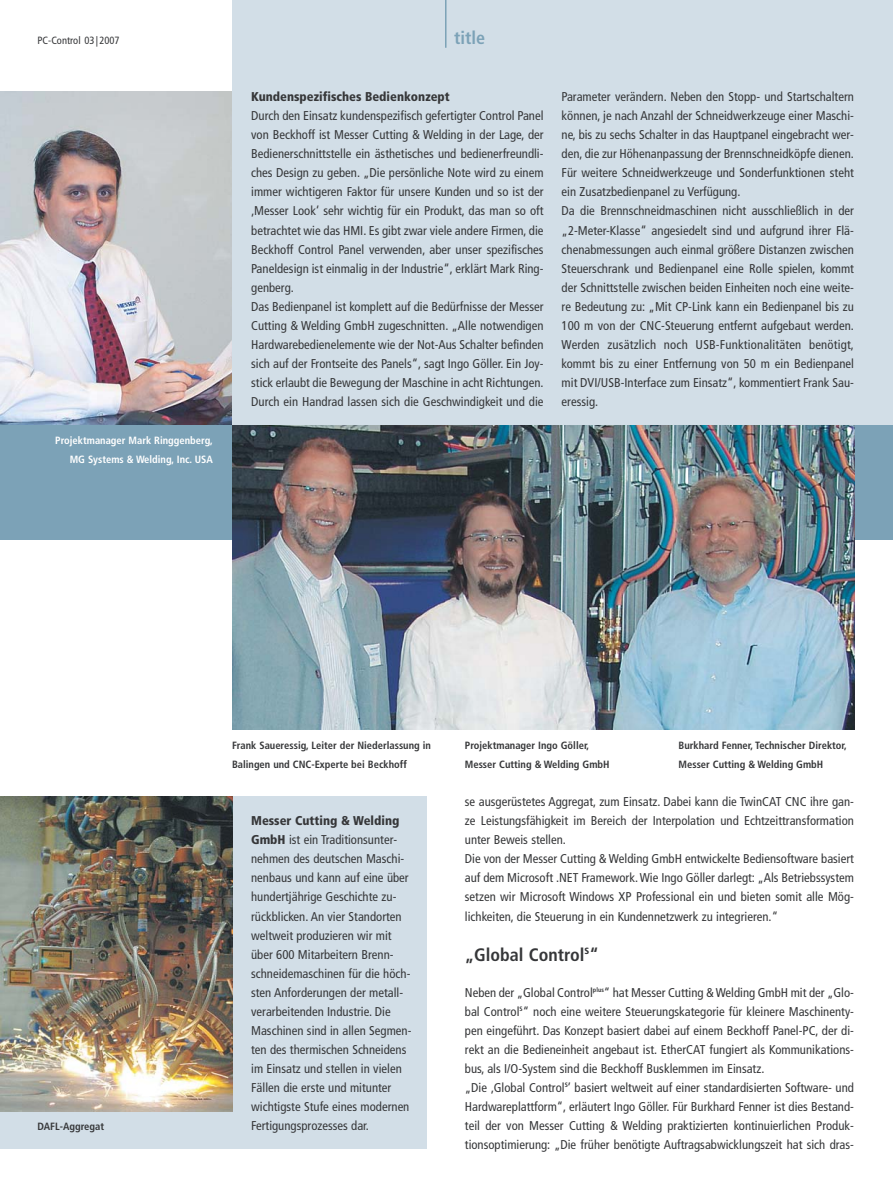
<style>
.page{position:relative;width:893px;height:1187px;background:#fff}
.page>*{position:absolute;margin:0;border:0;box-sizing:border-box;transform-origin:0 0}
.t1{font:700 condensed 18px "Frutiger";color:#363739}
.t2{font:700 condensed 18px "Frutiger";color:#7ca2b7}
.t3{font:condensed 12.75px/19px "Frutiger";color:#363739}
.t4{font:900 condensed 12.75px "Frutiger";color:#363739}
.t5{font:700 condensed 10.5px/19px "Frutiger";color:#363739}
.t6{font:700 condensed 10.5px/19px "Frutiger";color:#fff;text-align:right}
.t7{font:condensed 10.5px "Frutiger";color:#363739}
.s1{font-weight:900}
</style>
<div class="page">
<img style="left:0;top:0;width:893px;height:1149px">
<p class="t7" style="left:38px;top:36px;width:84px">PC-Control 03 | 2007</p>
<h1 class="t2" style="left:454px;top:30px;width:33px">title</h1>
<p class="t6" style="left:55px;top:432px;width:159px">Projektmanager Mark Ringgenberg,<br>MG Systems &amp; Welding, Inc. USA</p>
<p class="t4" style="left:251px;top:92px;width:200px">Kundenspezifisches Bedienkonzept</p>
<p class="t3" style="left:251px;top:107px;width:294px">Durch den Einsatz kundenspezifisch gefertigter Control Panel von Beckhoff ist Messer Cutting &amp; Welding in der Lage, der Bedienerschnittstelle ein ästhetisches und bedienerfreundli&shy;ches Design zu geben. „Die persönliche Note wird zu einem immer wichtigeren Faktor für unsere Kunden und so ist der ‚Messer Look‘ sehr wichtig für ein Produkt, das man so oft betrachtet wie das HMI. Es gibt zwar viele andere Firmen, die Beckhoff Control Panel verwenden, aber unser spezifisches Paneldesign ist einmalig in der Industrie“, erklärt Mark Ring&shy;genberg.<br>Das Bedienpanel ist komplett auf die Bedürfnisse der Messer Cutting &amp; Welding GmbH zugeschnitten. „Alle notwendigen Hardwarebedienelemente wie der Not-Aus Schalter befinden sich auf der Frontseite des Panels“, sagt Ingo Göller. Ein Joy&shy;stick erlaubt die Bewegung der Maschine in acht Richtungen.<br>Durch ein Handrad lassen sich die Geschwindigkeit und die</p>
<p class="t3" style="left:562px;top:88px;width:294px">Parameter verändern. Neben den Stopp- und Startschaltern können, je nach Anzahl der Schneidwerkzeuge einer Maschi&shy;ne, bis zu sechs Schalter in das Hauptpanel eingebracht wer&shy;den, die zur Höhenanpassung der Brennschneidköpfe dienen.<br>Für weitere Schneidwerkzeuge und Sonderfunktionen steht ein Zusatzbedienpanel zu Verfügung.<br>Da die Brennschneidmaschinen nicht ausschließlich in der „2-Meter-Klasse“ angesiedelt sind und aufgrund ihrer Flä&shy;chenabmessungen auch einmal größere Distanzen zwischen Steuerschrank und Bedienpanel eine Rolle spielen, kommt der Schnittstelle zwischen beiden Einheiten noch eine weite&shy;re Bedeutung zu: „Mit CP-Link kann ein Bedienpanel bis zu 100 m von der CNC-Steuerung entfernt aufgebaut werden.<br>Werden zusätzlich noch USB-Funktionalitäten benötigt, kommt bis zu einer Entfernung von 50 m ein Bedienpanel mit DVI/USB-Interface zum Einsatz“, kommentiert Frank Sau&shy;eressig.</p>
<p class="t5" style="left:38px;top:1117px;width:68px">DAFL-Aggregat</p>
<p class="t5" style="left:232px;top:736px;width:200px">Frank Saueressig, Leiter der Niederlassung in<br>Balingen und CNC-Experte bei Beckhoff</p>
<p class="t3" style="left:251px;top:812px;width:162px"><span class="s1">Messer Cutting &amp; Welding<br>GmbH</span> ist ein Traditionsunter&shy;nehmen des deutschen Maschi&shy;nenbaus und kann auf eine über hundertjährige Geschichte zu&shy;rückblicken. An vier Standorten weltweit produzieren wir mit über 600 Mitarbeitern Brenn&shy;schneidemaschinen für die höch&shy;sten Anforderungen der metall&shy;verarbeitenden Industrie. Die<br>Maschinen sind in allen Segmen&shy;ten des thermischen Schneidens im Einsatz und stellen in vielen<br>Fällen die erste und mitunter wichtigste Stufe eines modernen<br>Fertigungsprozesses dar.</p>
<p class="t5" style="left:465px;top:736px;width:146px">Projektmanager Ingo Göller,<br>Messer Cutting &amp; Welding GmbH</p>
<p class="t5" style="left:679px;top:736px;width:170px">Burkhard Fenner, Technischer Direktor,<br>Messer Cutting &amp; Welding GmbH</p>
<p class="t3" style="left:465px;top:793px;width:391px">se ausgerüstetes Aggregat, zum Einsatz. Dabei kann die TwinCAT CNC ihre gan&shy;ze Leistungsfähigkeit im Bereich der Interpolation und Echtzeittransformation unter Beweis stellen.<br>Die von der Messer Cutting &amp; Welding GmbH entwickelte Bediensoftware basiert auf dem Microsoft .NET Framework. Wie Ingo Göller darlegt: „Als Betriebssystem setzen wir Microsoft Windows XP Professional ein und bieten somit alle Mög&shy;lichkeiten, die Steuerung in ein Kundennetzwerk zu integrieren.“</p>
<h1 class="t1" style="left:465px;top:947px;width:135px">„Global Control<sup>S</sup>“</h1>
<p class="t3" style="left:465px;top:983px;width:391px">Neben der „Global Control<sup>plus</sup>“ hat Messer Cutting &amp; Welding GmbH mit der „Glo&shy;bal Control<sup>S</sup>“ noch eine weitere Steuerungskategorie für kleinere Maschinenty&shy;pen eingeführt. Das Konzept basiert dabei auf einem Beckhoff Panel-PC, der di&shy;rekt an die Bedieneinheit angebaut ist. EtherCAT fungiert als Kommunikations&shy;bus, als I/O-System sind die Beckhoff Busklemmen im Einsatz.<br>„Die ‚Global Control<sup>S</sup>’ basiert weltweit auf einer standardisierten Software- und Hardwareplattform“, erläutert Ingo Göller. Für Burkhard Fenner ist dies Bestand&shy;teil der von Messer Cutting &amp; Welding praktizierten kontinuierlichen Produk&shy;tionsoptimierung: „Die früher benötigte Auftragsabwicklungszeit hat sich dras-</p>
</div>
